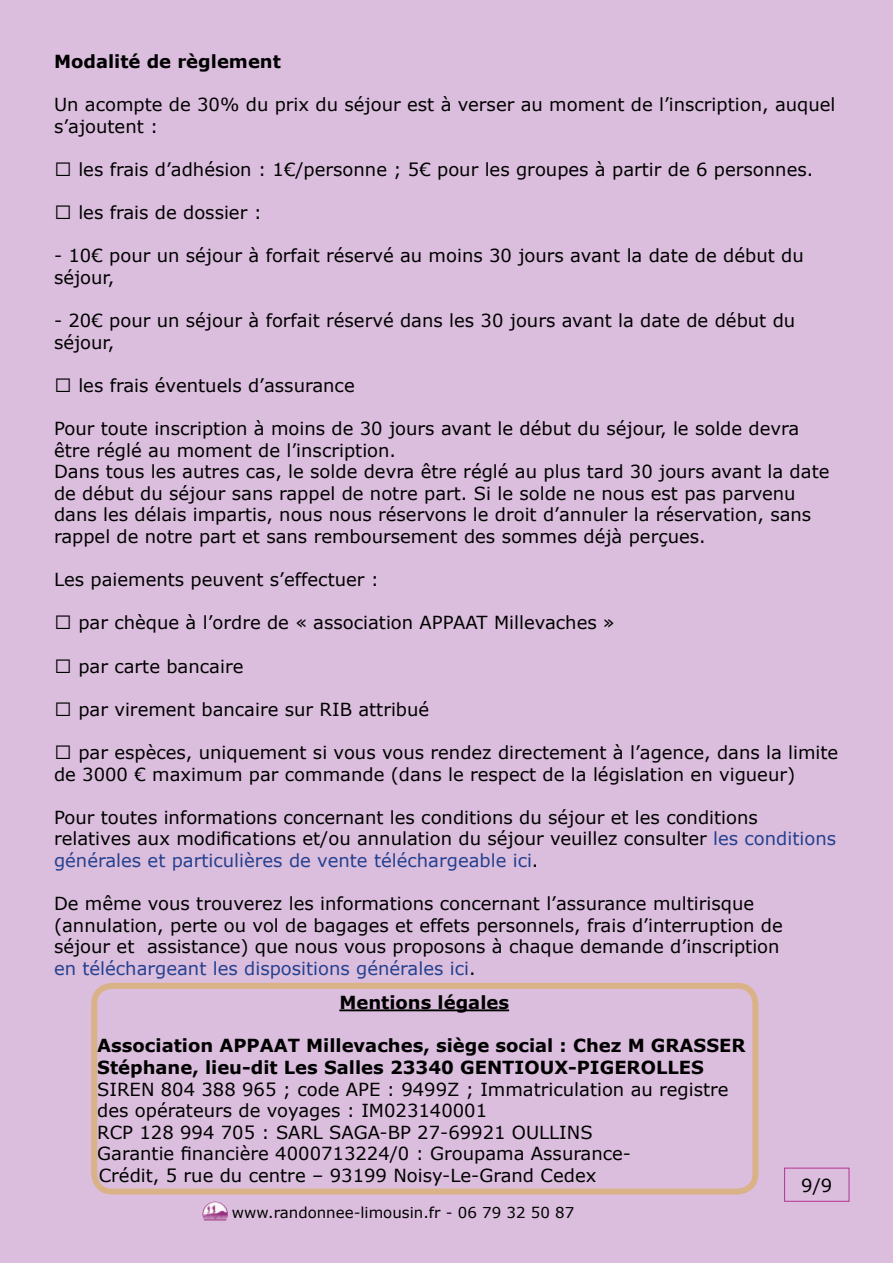
<style>
.page{position:relative;width:893px;height:1263px;background:#dbbedd}
.page>*{position:absolute;margin:0;border:0;box-sizing:border-box;transform-origin:0 0}
.t1{font:18px/21.6px "Verdana";color:#000}
.t2{font:700 18px "Verdana";color:#000}
.t3{font:15px "Verdana";color:#000}
.s1{color:#25408f}
</style>
<div class="page">
<hr style="left:339px;top:1009px;width:170px;height:2px;background:#000">
<div style="left:91px;top:983px;width:667px;height:211px;border:6px solid #d9b287;border-radius:18px"></div>
<div style="left:784px;top:1168px;width:65px;height:34px;border:1px solid #b43393"></div>
<img style="left:202px;top:1202px;width:26px;height:18px">
<p class="t2" style="left:54px;top:48px;width:228px">Modalité de règlement</p>
<p class="t1" style="left:54px;top:93px;width:783px">Un acompte de 30% du prix du séjour est à verser au moment de l’inscription, auquel s’ajoutent :</p>
<p class="t1" style="left:78px;top:158px;width:736px">les frais d’adhésion : 1€/personne ; 5€ pour les groupes à partir de 6 personnes.</p>
<p class="t1" style="left:78px;top:201px;width:185px">les frais de dossier :</p>
<p class="t1" style="left:54px;top:245px;width:751px">- 10€ pour un séjour à forfait réservé au moins 30 jours avant la date de début du séjour,</p>
<p class="t1" style="left:54px;top:309px;width:743px">- 20€ pour un séjour à forfait réservé dans les 30 jours avant la date de début du séjour,</p>
<p class="t1" style="left:78px;top:374px;width:278px">les frais éventuels d’assurance</p>
<p class="t1" style="left:54px;top:417px;width:777px">Pour toute inscription à moins de 30 jours avant le début du séjour, le solde devra être réglé au moment de l’inscription.<br>Dans tous les autres cas, le solde devra être réglé au plus tard 30 jours avant la date de début du séjour sans rappel de notre part. Si le solde ne nous est pas parvenu dans les délais impartis, nous nous réservons le droit d’annuler la réservation, sans rappel de notre part et sans remboursement des sommes déjà perçues.</p>
<p class="t1" style="left:54px;top:569px;width:327px">Les paiements peuvent s’effectuer :</p>
<p class="t1" style="left:78px;top:612px;width:538px">par chèque à l’ordre de « association APPAAT Millevaches »</p>
<p class="t1" style="left:78px;top:655px;width:167px">par carte bancaire</p>
<p class="t1" style="left:78px;top:698px;width:352px">par virement bancaire sur RIB attribué</p>
<p class="t1" style="left:54px;top:741px;width:786px;text-indent:24px">par espèces, uniquement si vous vous rendez directement à l’agence, dans la limite de 3000 € maximum par commande (dans le respect de la législation en vigueur)</p>
<p class="t1" style="left:54px;top:806px;width:784px">Pour toutes informations concernant les conditions du séjour et les conditions relatives aux modifications et/ou annulation du séjour veuillez consulter <span class="s1">les conditions générales et particulières de vente téléchargeable ici</span>.</p>
<p class="t1" style="left:54px;top:893px;width:730px">De même vous trouverez les informations concernant l’assurance multirisque (annulation, perte ou vol de bagages et effets personnels, frais d’interruption de séjour et assistance) que nous vous proposons à chaque demande d’inscription <span class="s1">en téléchargeant les dispositions générales ici</span>.</p>
<p class="t2" style="left:339px;top:990px;width:171px">Mentions légales</p>
<p class="t2" style="left:97px;top:1033px;width:137px">Association APPAA</p>
<p class="t2" style="left:288px;top:1033px;width:392px">T Millevaches, siège social : Chez M GRASS</p>
<p class="t2" style="left:719px;top:1033px;width:26px">ER</p>
<p class="t2" style="left:97px;top:1055px;width:543px">Stéphane, lieu-dit Les Salles 23340 GENTIOUX-PIGEROLL</p>
<p class="t2" style="left:679px;top:1055px;width:25px">ES</p>
<p class="t1" style="left:97px;top:1078px;width:633px">SIREN 804 388 965 ; code APE : 9499Z ; Immatriculation au registre des opérateurs de voyages : IM023140001<br>RCP 128 994 705 : SARL SAGA-BP 27-69921 OULLINS<br>Garantie financière 4000713224/0 : Groupama Assurance-<br>Crédit, 5 rue du centre – 93199 Noisy-Le-Grand Cedex</p>
<p class="t1" style="left:801px;top:1174px;width:33px">9/9</p>
<p class="t3" style="left:232px;top:1203px;width:344px">www.randonnee-limousin.fr - 06 79 32 50 87</p>
</div>
